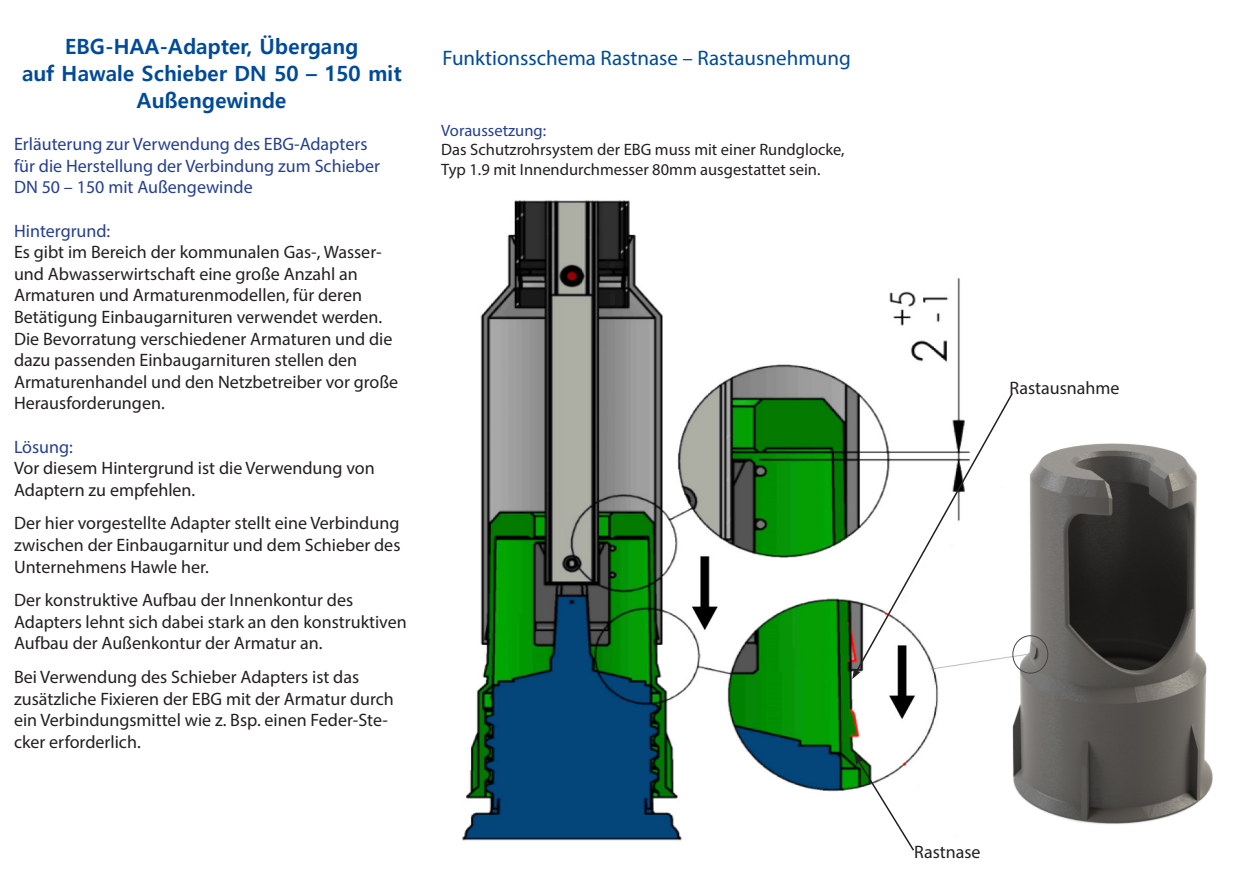
<style>
.page{position:relative;width:1255px;height:893px;background:#fff}
.page>*{position:absolute;margin:0;border:0;box-sizing:border-box;transform-origin:0 0}
.t1{font:700 21px/27px "Malgun Gothic";color:#004a99;text-align:center}
.t2{font:21px "Myriad Pro";color:#004a99}
.t3{font:18px/21.6px "Myriad Pro";color:#231f20}
.t4{font:18px "Myriad Pro";color:#253f8e}
.t5{font:16.5px/19.8px "Myriad Pro";color:#231f20}
.t6{font:16.5px "Myriad Pro";color:#253f8e}
</style>
<div class="page">
<img style="left:462px;top:200px;width:498px;height:641px">
<svg style="left:854px;top:391px;width:159px;height:283px"></svg>
<svg style="left:852px;top:668px;width:8px;height:11px"></svg>
<svg style="left:854px;top:754px;width:61px;height:97px"></svg>
<img style="left:1011px;top:441px;width:202px;height:383px">
<div style="left:1012px;top:635px;width:35px;height:38px;border:1px solid #454545;border-radius:50%"></div>
<p class="t1" style="left:65px;top:33px;width:294px">EBG-HAA-Adapter, Übergang</p>
<p class="t1" style="left:22px;top:60px;width:381px">auf Hawale Schieber DN 50 – 150 mit<br>Außengewinde</p>
<p class="t4" style="left:14px;top:133px;width:355px">Erläuterung zur Verwendung des EBG-Adapters</p>
<p class="t4" style="left:14px;top:155px;width:367px">für die Herstellung der Verbindung zum Schieber</p>
<p class="t4" style="left:14px;top:176px;width:240px">DN 50 – 150 mit Außengewinde</p>
<p class="t4" style="left:14px;top:219px;width:98px">Hintergrund:</p>
<p class="t3" style="left:14px;top:241px;width:369px">Es gibt im Bereich der kommunalen Gas-, Wasser&shy;und Abwasserwirtschaft eine große Anzahl an</p>
<p class="t3" style="left:14px;top:284px;width:349px">Armaturen und Armaturenmodellen, für deren</p>
<p class="t3" style="left:14px;top:306px;width:370px">Betätigung Einbaugarnituren verwendet werden.</p>
<p class="t3" style="left:14px;top:327px;width:380px">Die Bevorratung verschiedener Armaturen und die dazu passenden Einbaugarnituren stellen den</p>
<p class="t3" style="left:14px;top:371px;width:385px">Armaturenhandel und den Netzbetreiber vor große<br>Herausforderungen.</p>
<p class="t4" style="left:14px;top:435px;width:60px">Lösung:</p>
<p class="t3" style="left:14px;top:457px;width:362px">Vor diesem Hintergrund ist die Verwendung von<br>Adaptern zu empfehlen.</p>
<p class="t3" style="left:14px;top:512px;width:388px;text-align:justify">Der hier vorgestellte Adapter stellt eine Verbindung zwischen der Einbaugarnitur und dem Schieber des Unternehmens Hawle her.</p>
<p class="t3" style="left:14px;top:589px;width:340px">Der konstruktive Aufbau der Innenkontur des</p>
<p class="t3" style="left:14px;top:611px;width:394px">Adapters lehnt sich dabei stark an den konstruktiven</p>
<p class="t3" style="left:14px;top:632px;width:310px">Aufbau der Außenkontur der Armatur an.</p>
<p class="t3" style="left:14px;top:666px;width:347px">Bei Verwendung des Schieber Adapters ist das</p>
<p class="t3" style="left:14px;top:687px;width:381px">zusätzliche Fixieren der EBG mit der Armatur durch ein Verbindungsmittel wie z. Bsp. einen Feder-Ste&shy;cker erforderlich.</p>
<p class="t2" style="left:442px;top:45px;width:410px">Funktionsschema Rastnase – Rastausnehmung</p>
<p class="t6" style="left:441px;top:120px;width:106px">Voraussetzung:</p>
<p class="t5" style="left:441px;top:140px;width:405px">Das Schutzrohrsystem der EBG muss mit einer Rundglocke,<br>Typ 1.9 mit Innendurchmesser 80mm ausgestattet sein.</p>
<p class="t3" style="left:1009px;top:377px;width:112px">Rastausnahme</p>
<p class="t3" style="left:914px;top:840px;width:68px">Rastnase</p>
</div>
